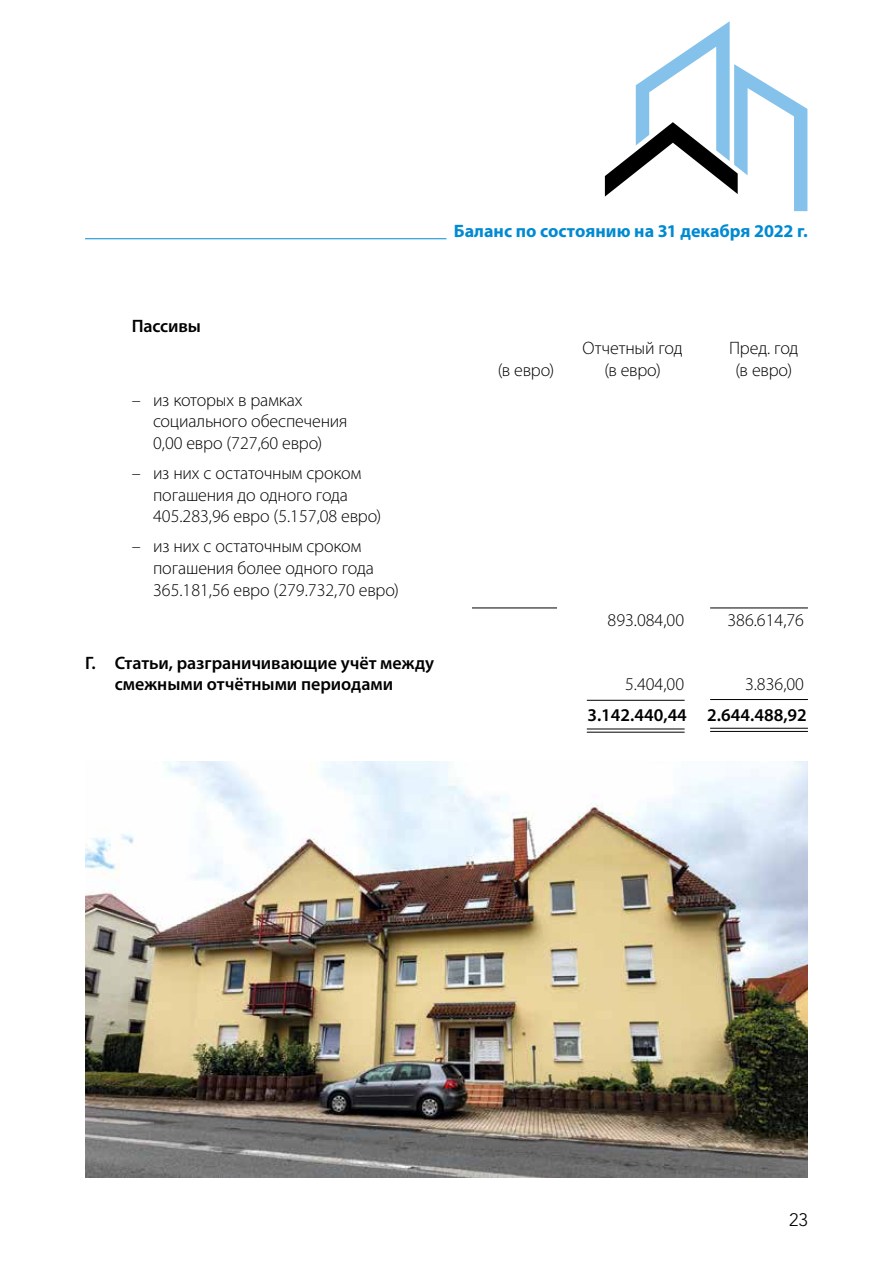
<style>
.page{position:relative;width:893px;height:1263px;background:#fff}
.page>*{position:absolute;margin:0;border:0;box-sizing:border-box;transform-origin:0 0}
.t1{font:300 18px/21.6px "Myriad Pro";letter-spacing:-.01em;color:#000}
.t2{font:600 18px/21.6px "Myriad Pro";letter-spacing:-.005em;color:#000}
.t3{font:700 18px "Myriad Pro";color:#008ad2}
.t4{font:300 18px "Avenir LT Std";color:#000}
</style>
<div class="page">
<hr style="left:472px;top:607px;width:85px;height:1px;background:#000">
<hr style="left:710px;top:607px;width:98px;height:1px;background:#000">
<hr style="left:587px;top:700px;width:98px;height:1px;background:#000">
<hr style="left:587px;top:729px;width:98px;height:1px;background:#000">
<hr style="left:587px;top:732px;width:98px;height:1px;background:#000">
<hr style="left:710px;top:699px;width:98px;height:1px;background:#000">
<hr style="left:710px;top:728px;width:98px;height:1px;background:#000">
<hr style="left:710px;top:731px;width:98px;height:1px;background:#000">
<svg style="left:605px;top:21px;width:202px;height:190px"></svg>
<hr style="left:85px;top:238px;width:361px;height:1px;background:#008ad2">
<img style="left:85px;top:762px;width:723px;height:416px">
<p class="t3" style="left:454px;top:219px;width:355px">Баланс по состоянию на 31 декабря 2022 г.</p>
<p class="t2" style="left:132px;top:315px;width:71px">Пассивы</p>
<p class="t1" style="left:153px;top:389px;width:196px;text-indent:-21px">– из которых в рамках социального обеспечения<br>0,00 евро (727,60 евро)</p>
<p class="t1" style="left:153px;top:462px;width:230px;text-indent:-21px">– из них с остаточным сроком погашения до одного года<br>405.283,96 евро (5.157,08 евро)</p>
<p class="t1" style="left:153px;top:535px;width:247px;text-indent:-21px">– из них с остаточным сроком погашения более одного года<br>365.181,56 евро (279.732,70 евро)</p>
<p class="t2" style="left:115px;top:651px;width:321px;text-indent:-30px">Г. Статьи, разграничивающие учёт между смежными отчётными периодами</p>
<p class="t1" style="left:582px;top:337px;width:102px">Отчетный год</p>
<p class="t1" style="left:729px;top:337px;width:71px">Пред. год</p>
<p class="t1" style="left:498px;top:359px;width:58px">(в евро)</p>
<p class="t1" style="left:604px;top:359px;width:58px">(в евро)</p>
<p class="t1" style="left:736px;top:359px;width:58px">(в евро)</p>
<p class="t1" style="left:608px;top:609px;width:78px">893.084,00</p>
<p class="t1" style="left:727px;top:609px;width:78px">386.614,76</p>
<p class="t1" style="left:625px;top:673px;width:60px">5.404,00</p>
<p class="t1" style="left:745px;top:673px;width:60px">3.836,00</p>
<p class="t2" style="left:587px;top:703px;width:221px">3.142.440,44 2.644.488,92</p>
<p class="t4" style="left:789px;top:1209px;width:20px">23</p>
</div>
